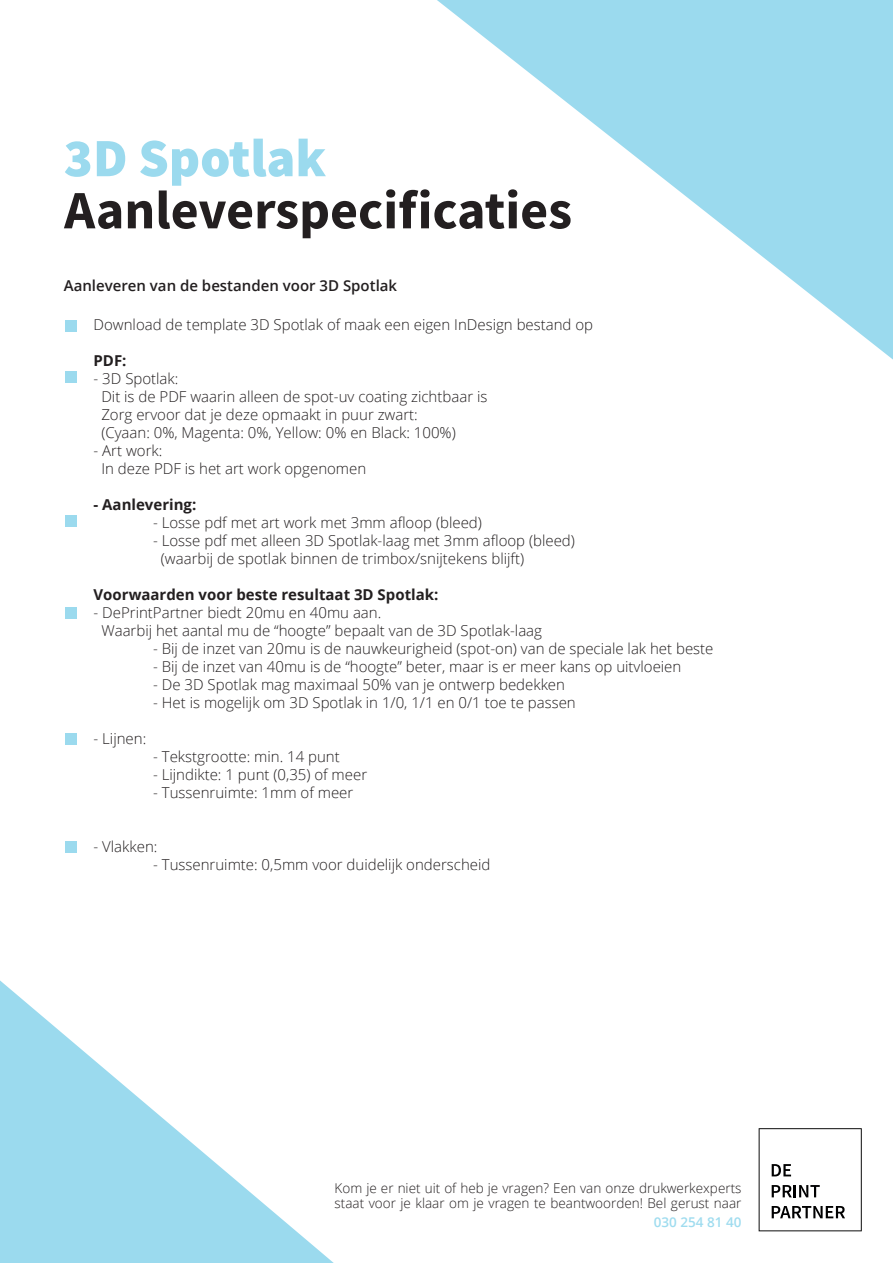
<style>
.page{position:relative;width:893px;height:1263px;background:#fff}
.page>*{position:absolute;margin:0;border:0;box-sizing:border-box;transform-origin:0 0}
.t1{font:700 54px "Source Sans Pro";color:#231f20}
.t2{font:900 54px "Source Sans Pro";color:#9bdaee}
.t3{font:300 15px/18px "Open Sans";color:#231f20}
.t4{font:700 15px "Open Sans";color:#231f20}
.t5{font:600 15px "Open Sans";color:#231f20}
.t6{font:300 13.5px/15px "Open Sans";color:#231f20}
.t7{font:600 13.5px "Open Sans";color:#9fdcef}
</style>
<div class="page">
<svg style="left:437px;top:0;width:456px;height:360px"></svg>
<svg style="left:0;top:980px;width:334px;height:283px"></svg>
<svg style="left:759px;top:1128px;width:103px;height:103px"></svg>
<div style="left:65px;top:320px;width:12px;height:12px;background:#9bdaee"></div>
<div style="left:65px;top:371px;width:12px;height:12px;background:#9bdaee"></div>
<div style="left:65px;top:515px;width:12px;height:12px;background:#9bdaee"></div>
<div style="left:65px;top:607px;width:12px;height:12px;background:#9bdaee"></div>
<div style="left:65px;top:733px;width:12px;height:12px;background:#9bdaee"></div>
<div style="left:65px;top:841px;width:12px;height:12px;background:#9bdaee"></div>
<h1 class="t2" style="left:64px;top:121px;width:264px">3D Spotlak</h1>
<h1 class="t1" style="left:64px;top:174px;width:509px">Aanleverspecificaties</h1>
<p class="t5" style="left:64px;top:276px;width:335px">Aanleveren van de bestanden voor 3D Spotlak</p>
<p class="t3" style="left:94px;top:316px;width:501px">Download de template 3D Spotlak of maak een eigen InDesign bestand op</p>
<p class="t4" style="left:94px;top:350px;width:35px">PDF:</p>
<p class="t3" style="left:101px;top:370px;width:388px;text-indent:-8px">- 3D Spotlak:<br>Dit is de PDF waarin alleen de spot-uv coating zichtbaar is Zorg ervoor dat je deze opmaakt in puur zwart:<br>(Cyaan: 0%, Magenta: 0%, Yellow: 0% en Black: 100%)</p>
<p class="t3" style="left:101px;top:442px;width:266px;text-indent:-8px">- Art work:<br>In deze PDF is het art work opgenomen</p>
<p class="t4" style="left:94px;top:494px;width:104px">- Aanlevering:</p>
<p class="t3" style="left:153px;top:514px;width:330px">- Losse pdf met art work met 3mm afloop (bleed)</p>
<p class="t3" style="left:161px;top:532px;width:416px;text-indent:-8px">- Losse pdf met alleen 3D Spotlak-laag met 3mm afloop (bleed) (waarbij de spotlak binnen de trimbox/snijtekens blijft)</p>
<p class="t4" style="left:94px;top:584px;width:346px">Voorwaarden voor beste resultaat 3D Spotlak:</p>
<p class="t3" style="left:101px;top:604px;width:442px;text-indent:-8px">- DePrintPartner biedt 20mu en 40mu aan.<br>Waarbij het aantal mu de “hoogte” bepaalt van de 3D Spotlak-laag</p>
<p class="t3" style="left:153px;top:640px;width:562px">- Bij de inzet van 20mu is de nauwkeurigheid (spot-on) van de speciale lak het beste</p>
<p class="t3" style="left:153px;top:658px;width:530px">- Bij de inzet van 40mu is de “hoogte” beter, maar is er meer kans op uitvloeien</p>
<p class="t3" style="left:153px;top:676px;width:413px">- De 3D Spotlak mag maximaal 50% van je ontwerp bedekken</p>
<p class="t3" style="left:153px;top:694px;width:424px">- Het is mogelijk om 3D Spotlak in 1/0, 1/1 en 0/1 toe te passen</p>
<p class="t3" style="left:94px;top:730px;width:54px">- Lijnen:</p>
<p class="t3" style="left:153px;top:748px;width:188px">- Tekstgrootte: min. 14 punt</p>
<p class="t3" style="left:153px;top:766px;width:216px">- Lijndikte: 1 punt (0,35) of meer</p>
<p class="t3" style="left:153px;top:784px;width:202px">- Tussenruimte: 1mm of meer</p>
<p class="t3" style="left:94px;top:838px;width:65px">- Vlakken:</p>
<p class="t3" style="left:153px;top:856px;width:339px">- Tussenruimte: 0,5mm voor duidelijk onderscheid</p>
<p class="t6" style="left:335px;top:1180px;width:408px">Kom je er niet uit of heb je vragen? Een van onze drukwerkexperts staat voor je klaar om je vragen te beantwoorden! Bel gerust naar</p>
<p class="t7" style="left:654px;top:1213px;width:89px">030 254 81 40</p>
</div>
